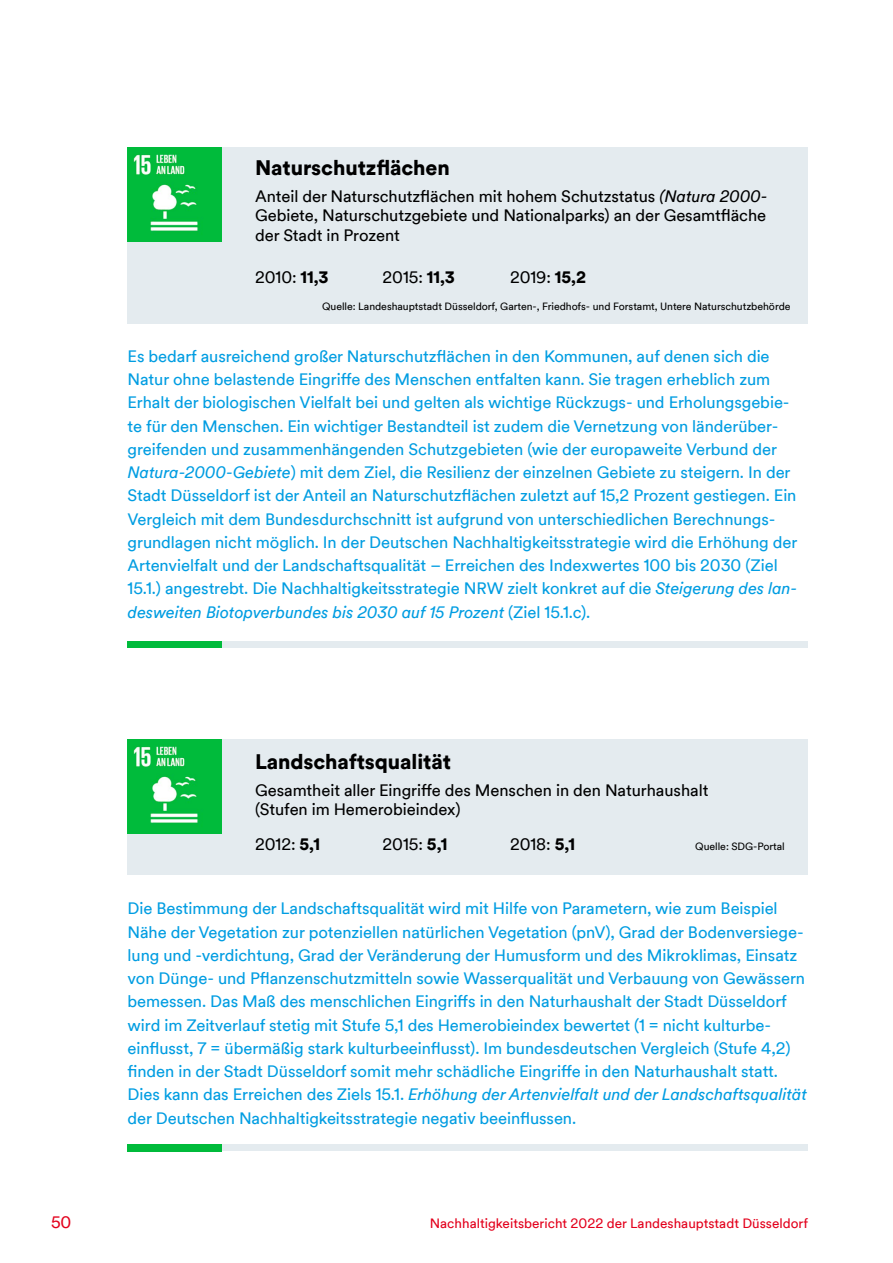
<style>
.page{position:relative;width:893px;height:1263px;background:#fff}
.page>*{position:absolute;margin:0;border:0;box-sizing:border-box;transform-origin:0 0}
.t1{font:900 21px "Duesseldorf Circular TT";letter-spacing:-.005em;color:#000}
.t2{font:16.5px/23.2px "Duesseldorf Circular TT";letter-spacing:-.005em;color:#009de2}
.t3{font:16.5px/19.8px "Duesseldorf Circular TT";letter-spacing:-.005em;color:#000;text-align:justify}
.t4{font:16.5px "Duesseldorf Circular TT";color:#e3001c}
.t5{font:13.5px "Duesseldorf Circular TT";color:#e3001c}
.t6{font:10.5px "Duesseldorf Circular TT";letter-spacing:-.005em;color:#000}
.s1{font-style:italic}
.s2{font-weight:900}
</style>
<div class="page">
<div style="left:128px;top:148px;width:680px;height:176px;background:#e4ebef"></div>
<div style="left:128px;top:740px;width:680px;height:135px;background:#e4ebef"></div>
<img style="left:128px;top:148px;width:93px;height:93px">
<img style="left:128px;top:740px;width:93px;height:93px">
<div style="left:128px;top:641px;width:680px;height:7px;background:#e4ebef"></div>
<img style="left:128px;top:641px;width:93px;height:7px">
<div style="left:128px;top:1145px;width:680px;height:6px;background:#e4ebef"></div>
<img style="left:128px;top:1145px;width:93px;height:6px">
<p class="t1" style="left:255px;top:153px;width:196px">Naturschutzflächen</p>
<p class="t3" style="left:255px;top:185px;width:514px">Anteil der Naturschutzflächen mit hohem Schutzstatus <span class="s1">(Natura 2000- </span>Gebiete, Naturschutzgebiete und Nationalparks) an der Gesamtfläche der Stadt in Prozent</p>
<p class="t3" style="left:255px;top:266px;width:75px">2010: <span class="s2">11,3</span></p>
<p class="t3" style="left:383px;top:266px;width:74px">2015: <span class="s2">11,3</span></p>
<p class="t3" style="left:510px;top:266px;width:77px">2019: <span class="s2">15,2</span></p>
<p class="t6" style="left:322px;top:299px;width:470px">Quelle: Landeshauptstadt Düsseldorf, Garten-, Friedhofs- und Forstamt, Untere Naturschutzbehörde</p>
<p class="t2" style="left:128px;top:344px;width:671px">Es bedarf ausreichend großer Naturschutzflächen in den Kommunen, auf denen sich die Natur ohne belastende Eingriffe des Menschen entfalten kann. Sie tragen erheblich zum Erhalt der biologischen Vielfalt bei und gelten als wichtige Rückzugs- und Erholungsgebie&shy;te für den Menschen. Ein wichtiger Bestandteil ist zudem die Vernetzung von länderüber&shy;greifenden und zusammenhängenden Schutzgebieten (wie der europaweite Verbund der <span class="s1">Natura-2000-Gebiete</span>) mit dem Ziel, die Resilienz der einzelnen Gebiete zu steigern. In der Stadt Düsseldorf ist der Anteil an Naturschutzflächen zuletzt auf 15,2 Prozent gestiegen. Ein Vergleich mit dem Bundesdurchschnitt ist aufgrund von unterschiedlichen Berechnungs&shy;grundlagen nicht möglich. In der Deutschen Nachhaltigkeitsstrategie wird die Erhöhung der Artenvielfalt und der Landschaftsqualität – Erreichen des Indexwertes 100 bis 2030 (Ziel 15.1.) angestrebt. Die Nachhaltigkeitsstrategie NRW zielt konkret auf die <span class="s1">Steigerung des lan&shy;desweiten Biotopverbundes bis 2030 auf 15 Prozent</span> (Ziel 15.1.c).</p>
<p class="t1" style="left:255px;top:747px;width:197px">Landschaftsqualität</p>
<p class="t3" style="left:255px;top:779px;width:455px">Gesamtheit aller Eingriffe des Menschen in den Naturhaushalt (Stufen im Hemerobieindex)</p>
<p class="t3" style="left:255px;top:833px;width:66px">2012: <span class="s2">5,1</span></p>
<p class="t3" style="left:383px;top:833px;width:66px">2015: <span class="s2">5,1</span></p>
<p class="t3" style="left:510px;top:833px;width:67px">2018: <span class="s2">5,1</span></p>
<p class="t6" style="left:695px;top:839px;width:91px">Quelle: SDG-Portal</p>
<p class="t2" style="left:128px;top:896px;width:681px">Die Bestimmung der Landschaftsqualität wird mit Hilfe von Parametern, wie zum Beispiel Nähe der Vegetation zur potenziellen natürlichen Vegetation (pnV), Grad der Bodenversiege&shy;lung und -verdichtung, Grad der Veränderung der Humusform und des Mikroklimas, Einsatz von Dünge- und Pflanzenschutzmitteln sowie Wasserqualität und Verbauung von Gewässern bemessen. Das Maß des menschlichen Eingriffs in den Naturhaushalt der Stadt Düsseldorf wird im Zeitverlauf stetig mit Stufe 5,1 des Hemerobieindex bewertet (1 = nicht kulturbe&shy;einflusst, 7 = übermäßig stark kulturbeeinflusst). Im bundesdeutschen Vergleich (Stufe 4,2) finden in der Stadt Düsseldorf somit mehr schädliche Eingriffe in den Naturhaushalt statt.<br>Dies kann das Erreichen des Ziels 15.1. <span class="s1">Erhöhung der Artenvielfalt und der Landschaftsqualität </span>der Deutschen Nachhaltigkeitsstrategie negativ beeinflussen.</p>
<p class="t4" style="left:51px;top:1211px;width:22px">50</p>
<p class="t5" style="left:430px;top:1214px;width:380px">Nachhaltigkeitsbericht 2022 der Landeshauptstadt Düsseldorf</p>
</div>
